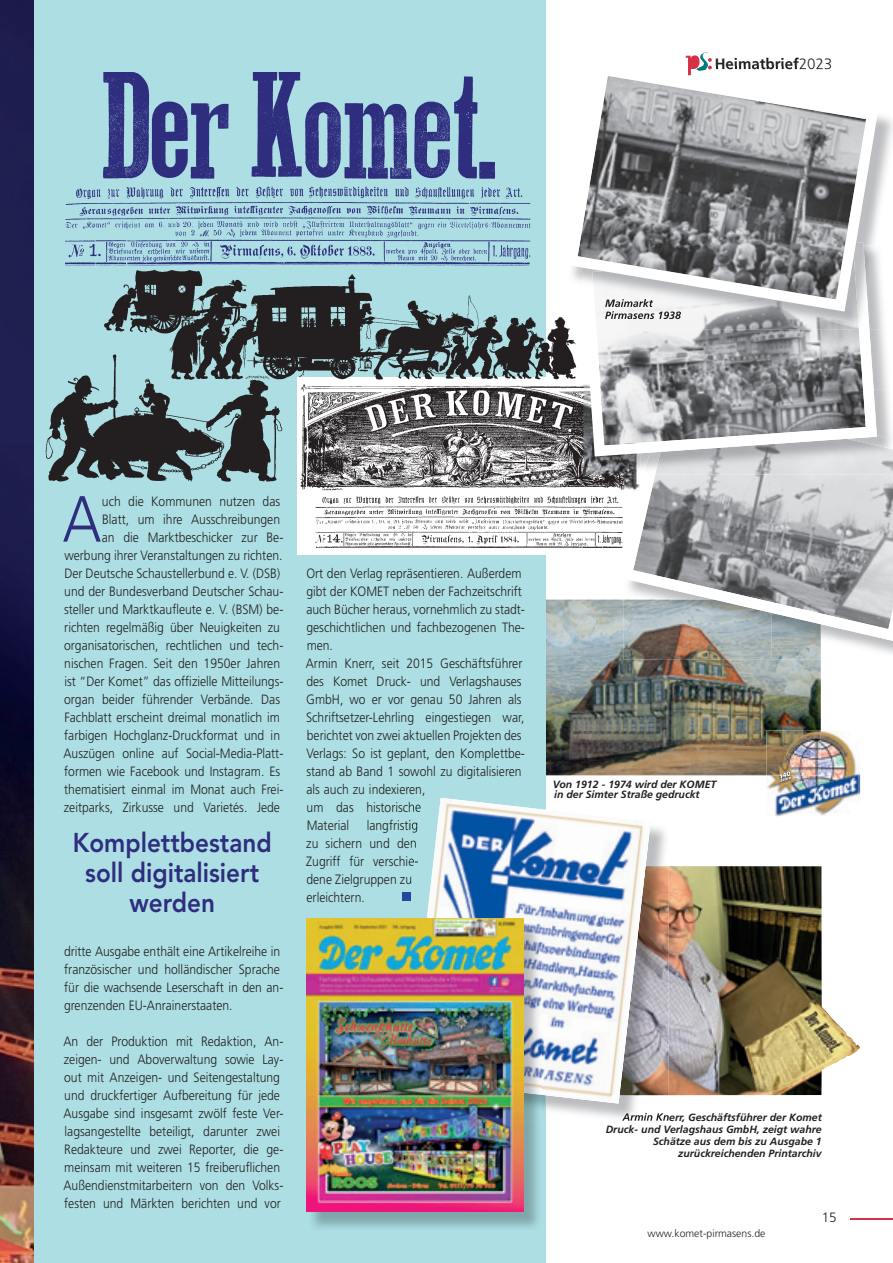
<style>
.page{position:relative;width:893px;height:1263px;background:#fff}
.page>*{position:absolute;margin:0;border:0;box-sizing:border-box;transform-origin:0 0}
.t1{font:300 65.1px "Frutiger LT";color:#2f2d7e;scale:.9 1}
.t2{font:800 27px/30px "Avenir LT";color:#2f2d7e;text-align:center;scale:.9 1}
.t3{font:700 15px "Frutiger LT";color:#231f20}
.t4{font:300 13.5px/18px "Frutiger LT";color:#231f20;scale:.9 1}
.t5{font:300 13.5px "Frutiger LT";color:#231f20}
.t6{font:italic 700 10.5px/12px "Frutiger LT";color:#231f20;text-align:right}
.t7{font:300 10.5px "Frutiger LT";color:#231f20}
.s1{font-weight:300}
</style>
<div class="page">
<img style="left:546px;top:600px;width:275px;height:175px">
<img style="left:0;top:0;width:34px;height:1263px">
<div style="left:34px;top:0;width:512px;height:1263px;background:#acdee3"></div>
<img style="left:45px;top:354px;width:238px;height:128px">
<img style="left:103px;top:272px;width:65px;height:62px">
<img style="left:65px;top:72px;width:466px;height:200px">
<img style="left:300px;top:383px;width:321px;height:171px">
<img style="left:669px;top:866px;width:191px;height:229px">
<img style="left:624px;top:641px;width:147px;height:18px">
<img style="left:771px;top:641px;width:50px;height:18px">
<svg style="left:621px;top:456px;width:272px;height:185px;background:#b0b2b4"></svg>
<img style="left:584px;top:456px;width:40px;height:18px">
<img style="left:640px;top:389px;width:251px;height:85px">
<img style="left:644px;top:435px;width:249px;height:39px">
<svg style="left:581px;top:330px;width:296px;height:126px"></svg>
<svg style="left:686px;top:52px;width:26px;height:12px"></svg>
<img style="left:595px;top:312px;width:274px;height:18px">
<img style="left:605px;top:312px;width:76px;height:7px">
<svg style="left:572px;top:64px;width:306px;height:248px"></svg>
<img style="left:542px;top:827px;width:127px;height:292px">
<img style="left:622px;top:1113px;width:47px;height:8px">
<img style="left:427px;top:798px;width:224px;height:305px">
<img style="left:312px;top:1122px;width:226px;height:106px">
<img style="left:523px;top:921px;width:19px;height:174px">
<img style="left:306px;top:918px;width:217px;height:294px">
<hr style="left:850px;top:1218px;width:43px;height:2px;background:#d63247">
<img style="left:168px;top:272px;width:410px;height:111px">
<img style="left:766px;top:731px;width:94px;height:85px">
<img style="left:766px;top:730px;width:55px;height:45px">
<svg style="left:779px;top:771px;width:12px;height:11px"></svg>
<div style="left:403px;top:892px;width:8px;height:9px;background:#24469d"></div>
<p class="t3" style="left:715px;top:55px;width:119px">Heimatbrief<span class="s1">2023</span></p>
<p class="t4" style="left:64px;top:492px;width:246px;text-align:right">uch die Kommunen nutzen das<br>Blatt, um ihre Ausschreibungen<br>an die Marktbeschicker zur Be&shy;werbung ihrer Veranstaltungen zu richten.<br>Der Deutsche Schaustellerbund e. V. (DSB) und der Bundesverband Deutscher Schau&shy;steller und Marktkaufleute e. V. (BSM) be&shy;richten regelmäßig über Neuigkeiten zu organisatorischen, rechtlichen und tech&shy;nischen Fragen. Seit den 1950er Jahren ist “Der Komet” das offizielle Mitteilungs&shy;organ beider führender Verbände. Das Fachblatt erscheint dreimal monatlich im farbigen Hochglanz-Druckformat und in Auszügen online auf Social-Media-Platt&shy;formen wie Facebook und Instagram. Es thematisiert einmal im Monat auch Frei&shy;zeitparks, Zirkusse und Varietés. Jede</p>
<h1 class="t1" style="left:62px;top:482px;width:45px">A</h1>
<h2 class="t2" style="left:73px;top:827px;width:222px">Komplettbestand soll digitalisiert werden</h2>
<p class="t4" style="left:64px;top:942px;width:245px">dritte Ausgabe enthält eine Artikelreihe in französischer und holländischer Sprache für die wachsende Leserschaft in den an&shy;grenzenden EU-Anrainerstaaten.</p>
<p class="t4" style="left:63px;top:1032px;width:246px">An der Produktion mit Redaktion, An&shy;zeigen- und Aboverwaltung sowie Lay&shy;out mit Anzeigen- und Seitengestaltung und druckfertiger Aufbereitung für jede Ausgabe sind insgesamt zwölf feste Ver&shy;lagsangestellte beteiligt, darunter zwei Redakteure und zwei Reporter, die ge&shy;meinsam mit weiteren 15 freiberuflichen Außendienstmitarbeitern von den Volks&shy;festen und Märkten berichten und vor</p>
<p class="t4" style="left:306px;top:564px;width:245px">Ort den Verlag repräsentieren. Außerdem gibt der KOMET neben der Fachzeitschrift auch Bücher heraus, vornehmlich zu stadt&shy;geschichtlichen und fachbezogenen The&shy;men.<br>Armin Knerr, seit 2015 Geschäftsführer des Komet Druck- und Verlagshauses GmbH, wo er vor genau 50 Jahren als Schriftsetzer-Lehrling eingestiegen war, berichtet von zwei aktuellen Projekten des Verlags: So ist geplant, den Komplettbe&shy;stand ab Band 1 sowohl zu digitalisieren als auch zu indexieren,<br>um das historische<br>Material</p>
<p class="t4" style="left:306px;top:816px;width:126px;text-indent:61px">langfristig zu sichern und den<br>Zugriff für verschie&shy;dene Zielgruppen zu erleichtern.</p>
<p class="t6" style="left:553px;top:779px;width:165px;line-height:10.5px;text-align:left">Von 1912 - 1974 wird der KOMET in der Simter Straße gedruckt</p>
<p class="t6" style="left:606px;top:1111px;width:218px">Armin Knerr, Geschäftsführer der Komet Druck- und Verlagshaus GmbH, zeigt wahre Schätze aus dem bis zu Ausgabe 1 zurückreichenden Printarchiv</p>
<p class="t7" style="left:648px;top:1228px;width:119px">www.komet-pirmasens.de</p>
<p class="t5" style="left:822px;top:1210px;width:17px">15</p>
</div>
